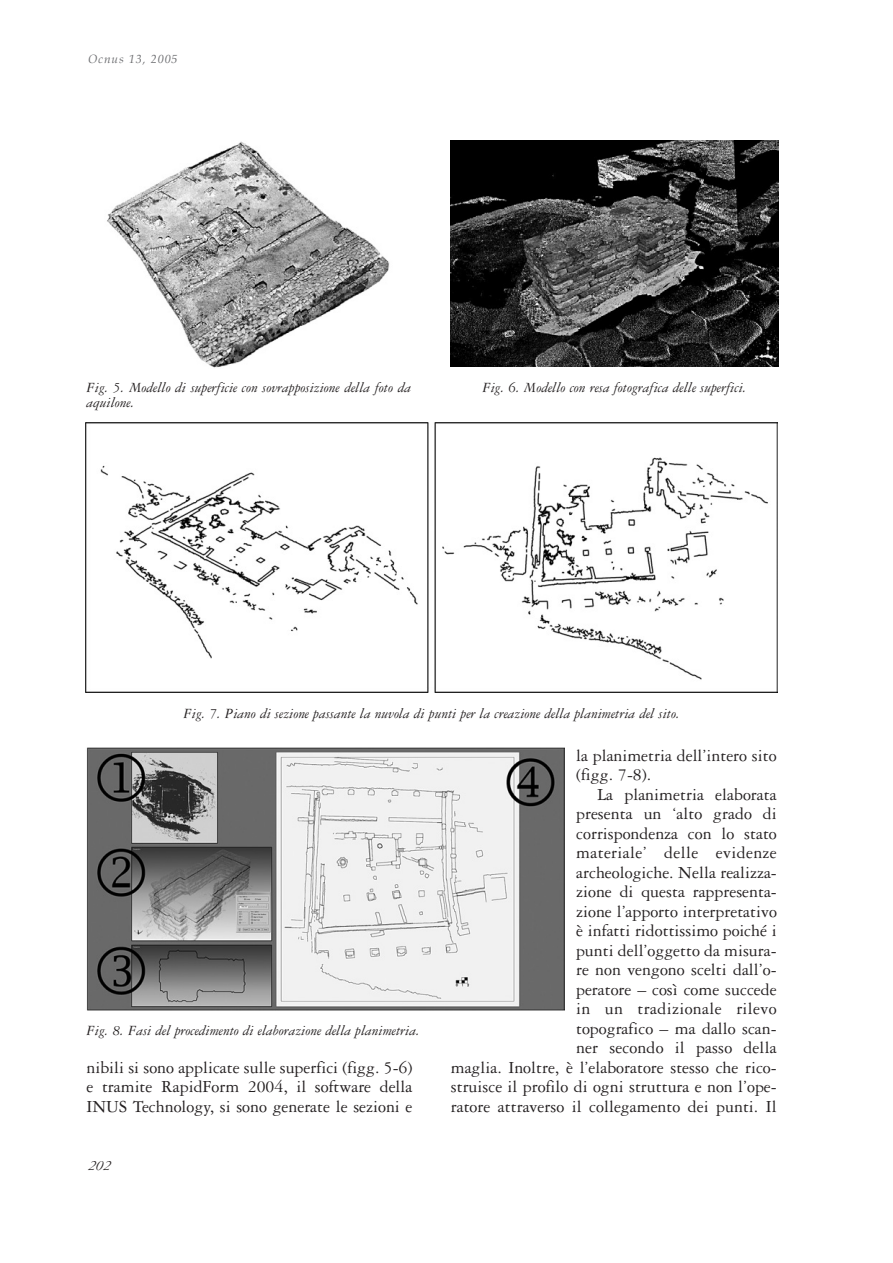
<style>
.page{position:relative;width:893px;height:1263px;background:#fff}
.page>*{position:absolute;margin:0;border:0;box-sizing:border-box;transform-origin:0 0}
.t1{font:18px/19.5px "Garamond Three";color:#231f20;text-align:justify}
.t2{font:italic 15px/14.2px "Garamond Three";color:#231f20}
.t3{font:italic 12px "Book Antiqua";letter-spacing:.075em;color:#6c6d70}
</style>
<div class="page">
<img style="left:107px;top:141px;width:283px;height:227px">
<img style="left:451px;top:141px;width:327px;height:226px">
<img style="left:86px;top:422px;width:692px;height:270px">
<img style="left:86px;top:747px;width:478px;height:263px">
<p class="t3" style="left:88px;top:52px;width:91px">Ocnus 13, 2005</p>
<p class="t2" style="left:87px;top:382px;width:326px">Fig. 5. Modello di superficie con sovrapposizione della foto da aquilone.</p>
<p class="t2" style="left:482px;top:381px;width:266px">Fig. 6. Modello con resa fotografica delle superfici.</p>
<p class="t2" style="left:183px;top:707px;width:498px">Fig. 7. Piano di sezione passante la nuvola di punti per la creazione della planimetria del sito.</p>
<p class="t2" style="left:87px;top:1024px;width:335px">Fig. 8. Fasi del procedimento di elaborazione della planimetria.</p>
<p class="t1" style="left:87px;top:1059px;width:327px">nibili si sono applicate sulle superfici (figg. 5-6) e tramite RapidForm 2004, il software della INUS Technology, si sono generate le sezioni e</p>
<p class="t2" style="left:88px;top:1160px;width:27px">202</p>
<p class="t1" style="left:576px;top:747px;width:202px">la planimetria dell’intero sito (figg. 7-8).</p>
<p class="t1" style="left:451px;top:786px;width:328px;text-align:right">La planimetria elaborata<br>presenta un ‘alto grado di<br>corrispondenza con lo stato<br>materiale’ delle evidenze<br>archeologiche. Nella realizza-<br>zione di questa rappresenta-<br>zione l’apporto interpretativo<br>è infatti ridottissimo poiché i<br>punti dell’oggetto da misura-<br>re non vengono scelti dall’o-<br>peratore – così come succede<br>in un tradizionale rilevo<br>topografico – ma dallo scan-<br>ner secondo il passo della<br>maglia. Inoltre, è l’elaboratore stesso che rico&shy;struisce il profilo di ogni struttura e non l’ope&shy;ratore attraverso il collegamento dei punti. Il</p>
</div>
